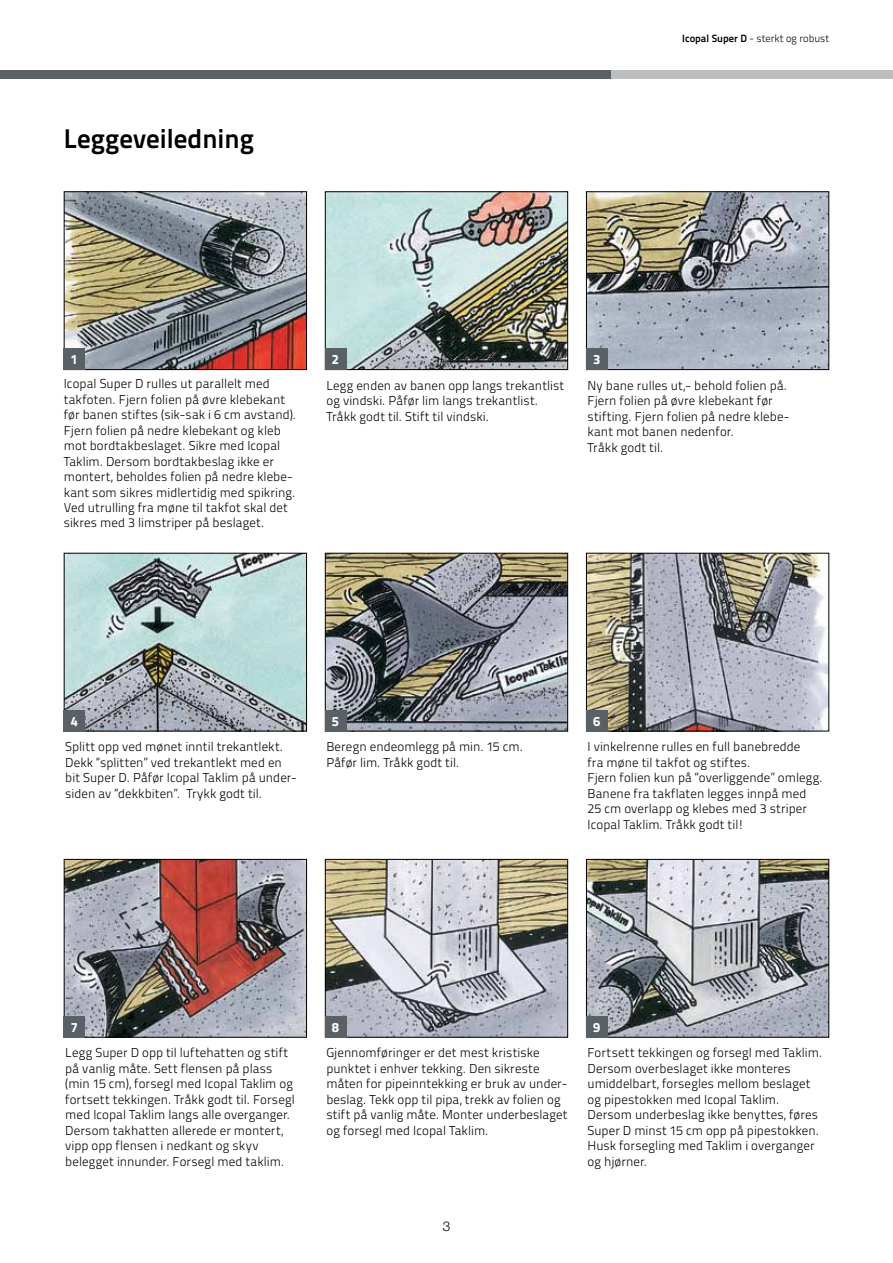
<style>
.page{position:relative;width:893px;height:1263px;background:#fff}
.page>*{position:absolute;margin:0;border:0;box-sizing:border-box;transform-origin:0 0}
.t1{font:27px "Titillium Text 25 L 800 wt";color:#000}
.t2{font:13.5px "Titillium Maps 29 L 999 wt";color:#fff}
.t3{font:300 13.5px "Helvetica Neue";color:#000}
.t4{font:12.9px/15.5px "Titillium Text 25 L 250 wt";letter-spacing:.005em;color:#000}
.t5{font:10.5px "Titillium Text 25 L 250 wt";color:#000}
.s1{font-family:"Titillium Text 25 L 800 wt"}
</style>
<div class="page">
<div style="left:0;top:70px;width:611px;height:9px;background:#5a6166"></div>
<div style="left:611px;top:70px;width:282px;height:9px;background:#bcbec0"></div>
<img style="left:66px;top:193px;width:239px;height:175px">
<div style="left:64px;top:191px;width:243px;height:179px;border:1px solid #000"></div>
<img style="left:327px;top:193px;width:239px;height:175px">
<div style="left:325px;top:191px;width:243px;height:179px;border:1px solid #000"></div>
<img style="left:588px;top:193px;width:239px;height:175px">
<div style="left:586px;top:191px;width:243px;height:179px;border:1px solid #000"></div>
<img style="left:66px;top:555px;width:239px;height:174px">
<div style="left:64px;top:553px;width:243px;height:178px;border:1px solid #000"></div>
<img style="left:327px;top:555px;width:239px;height:174px">
<div style="left:325px;top:553px;width:243px;height:178px;border:1px solid #000"></div>
<img style="left:588px;top:555px;width:239px;height:174px">
<div style="left:586px;top:553px;width:243px;height:178px;border:1px solid #000"></div>
<img style="left:66px;top:861px;width:239px;height:174px">
<div style="left:64px;top:859px;width:243px;height:178px;border:1px solid #000"></div>
<img style="left:327px;top:861px;width:239px;height:174px">
<div style="left:325px;top:859px;width:243px;height:178px;border:1px solid #000"></div>
<img style="left:588px;top:861px;width:239px;height:174px">
<div style="left:586px;top:859px;width:243px;height:178px;border:1px solid #000"></div>
<div style="left:64px;top:349px;width:21px;height:21px;background:#5a6166"></div>
<div style="left:64px;top:710px;width:21px;height:21px;background:#5a6166"></div>
<div style="left:64px;top:1016px;width:21px;height:21px;background:#5a6166"></div>
<div style="left:325px;top:349px;width:21px;height:21px;background:#5a6166"></div>
<div style="left:325px;top:710px;width:21px;height:21px;background:#5a6166"></div>
<div style="left:325px;top:1016px;width:21px;height:21px;background:#5a6166"></div>
<div style="left:586px;top:349px;width:21px;height:21px;background:#5a6166"></div>
<div style="left:586px;top:710px;width:21px;height:21px;background:#5a6166"></div>
<div style="left:586px;top:1016px;width:21px;height:21px;background:#5a6166"></div>
<h1 class="t1" style="left:64px;top:118px;width:192px">Leggeveiledning</h1>
<p class="t2" style="left:71px;top:349px;width:9px">1</p>
<p class="t2" style="left:332px;top:349px;width:9px">2</p>
<p class="t5" style="left:682px;top:31px;width:148px"><span class="s1">Icopal Super D</span> - sterkt og robust</p>
<p class="t2" style="left:593px;top:349px;width:9px">3</p>
<p class="t4" style="left:64px;top:375px;width:234px">Icopal Super D rulles ut parallelt med takfoten. Fjern folien på øvre klebekant før banen stiftes (sik-sak i 6 cm avstand).<br>Fjern folien på nedre klebekant og kleb mot bordtakbeslaget. Sikre med Icopal Taklim. Dersom bordtakbeslag ikke er montert, beholdes folien på nedre klebe&shy;kant som sikres midlertidig med spikring.<br>Ved utrulling fra møne til takfot skal det sikres med 3 limstriper på beslaget.</p>
<p class="t4" style="left:326px;top:377px;width:239px">Legg enden av banen opp langs trekantlist og vindski. Påfør lim langs trekantlist.<br>Tråkk godt til. Stift til vindski.</p>
<p class="t4" style="left:588px;top:377px;width:203px">Ny bane rulles ut,- behold folien på.<br>Fjern folien på øvre klebekant før stifting. Fjern folien på nedre klebe&shy;kant mot banen nedenfor.<br>Tråkk godt til.</p>
<p class="t2" style="left:71px;top:710px;width:9px">4</p>
<p class="t2" style="left:332px;top:710px;width:9px">5</p>
<p class="t2" style="left:593px;top:710px;width:9px">6</p>
<p class="t4" style="left:65px;top:738px;width:233px">Splitt opp ved mønet inntil trekantlekt.<br>Dekk “splitten” ved trekantlekt med en bit Super D. Påfør Icopal Taklim på under&shy;siden av “dekkbiten”. Trykk godt til.</p>
<p class="t4" style="left:326px;top:738px;width:198px">Beregn endeomlegg på min. 15 cm.<br>Påfør lim. Tråkk godt til.</p>
<p class="t4" style="left:588px;top:738px;width:237px">I vinkelrenne rulles en full banebredde<br>fra møne til takfot og stiftes.<br>Fjern folien kun på “overliggende” omlegg.<br>Banene fra takflaten legges innpå med 25 cm overlapp og klebes med 3 striper Icopal Taklim. Tråkk godt til!</p>
<p class="t2" style="left:71px;top:1017px;width:9px">7</p>
<p class="t2" style="left:332px;top:1017px;width:9px">8</p>
<p class="t2" style="left:593px;top:1017px;width:9px">9</p>
<p class="t4" style="left:65px;top:1044px;width:231px">Legg Super D opp til luftehatten og stift på vanlig måte. Sett flensen på plass (min 15 cm), forsegl med Icopal Taklim og fortsett tekkingen. Tråkk godt til. Forsegl med Icopal Taklim langs alle overganger.<br>Dersom takhatten allerede er montert, vipp opp flensen i nedkant og skyv belegget innunder. Forsegl med taklim.</p>
<p class="t4" style="left:326px;top:1044px;width:243px">Gjennomføringer er det mest kristiske punktet i enhver tekking. Den sikreste måten for pipeinntekking er bruk av under&shy;beslag. Tekk opp til pipa, trekk av folien og stift på vanlig måte. Monter underbeslaget og forsegl med Icopal Taklim.</p>
<p class="t4" style="left:588px;top:1044px;width:236px">Fortsett tekkingen og forsegl med Taklim.<br>Dersom overbeslaget ikke monteres umiddelbart, forsegles mellom beslaget og pipestokken med Icopal Taklim.<br>Dersom underbeslag ikke benyttes, føres Super D minst 15 cm opp på pipestokken.<br>Husk forsegling med Taklim i overganger og hjørner.</p>
<p class="t3" style="left:443px;top:1218px;width:9px">3</p>
</div>
